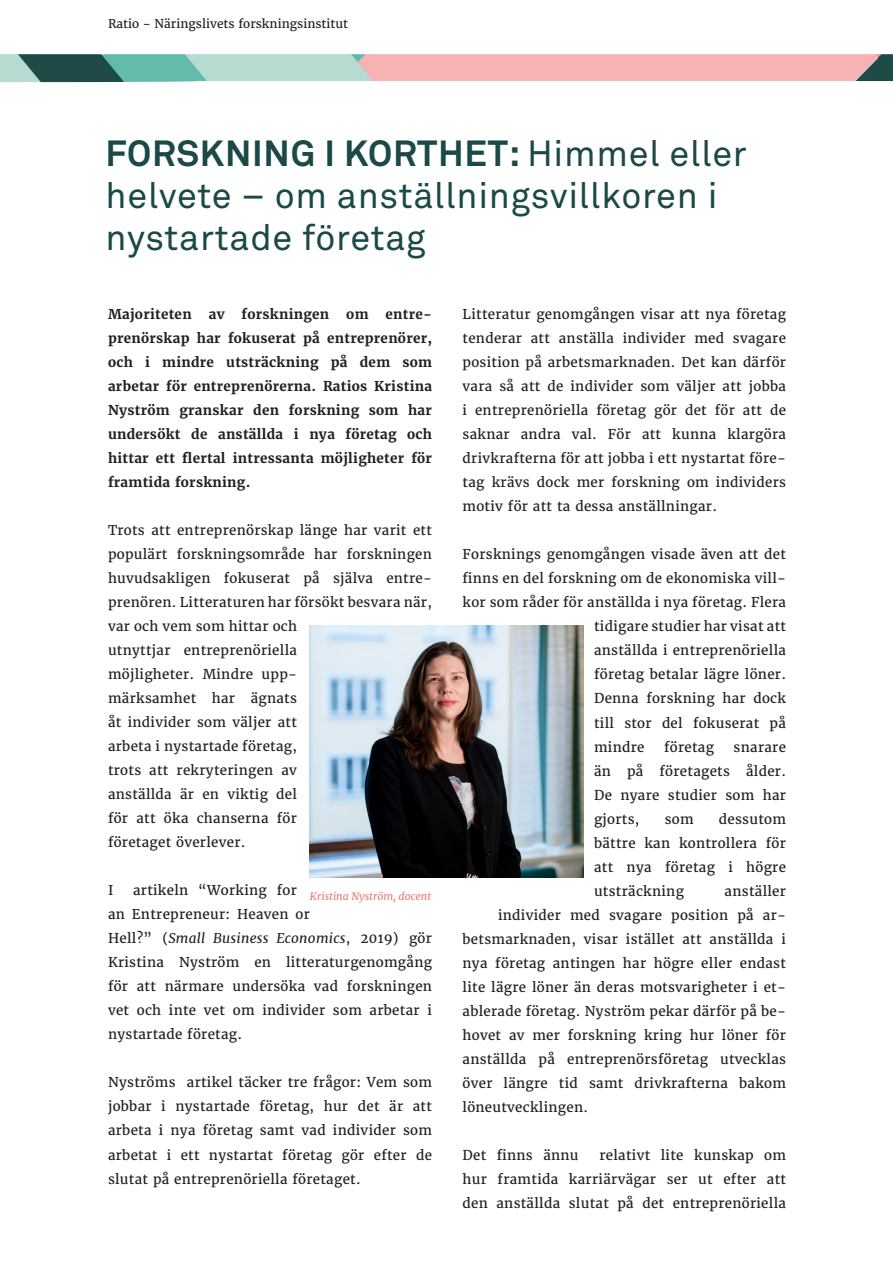
<style>
.page{position:relative;width:893px;height:1263px;background:#fff}
.page>*{position:absolute;margin:0;border:0;box-sizing:border-box;transform-origin:0 0}
.Pull_Quote{font:36px/42px "Akkurat Pro";letter-spacing:.02em;color:#1b4947}
.Body_Text{font:13.5px/24px "Merriweather";letter-spacing:.02em;color:#231f20;text-align:justify}
.Body_Text-2{font:700 13.5px/24px "Merriweather";letter-spacing:.02em;color:#231f20;text-align:justify}
.t1{font:12px "Merriweather";color:#231f20}
.t2{font:italic 10.5px "Merriweather";color:#ef7773}
.s1{font-weight:700}
.s2{font-style:italic}
</style>
<div class="page">
<img style="left:0;top:54px;width:893px;height:29px">
<img style="left:310px;top:626px;width:273px;height:252px">
<p class="t1" style="left:108px;top:16px;width:242px">Ratio - Näringslivets forskningsinstitut</p>
<p class="Pull_Quote" style="left:106px;top:133px;width:643px"><span class="s1">FORSKNING I KORTHET:</span> Himmel eller helvete – om anställningsvillkoren i nystartade företag</p>
<p class="Body_Text-2" style="left:108px;top:302px;width:85px">Majoriteten</p>
<p class="Body_Text-2" style="left:209px;top:302px;width:17px">av</p>
<p class="Body_Text-2" style="left:242px;top:302px;width:89px">forskningen</p>
<p class="Body_Text-2" style="left:346px;top:302px;width:24px">om</p>
<p class="Body_Text-2" style="left:108px;top:302px;width:326px;text-indent:278px">entre&shy;prenörskap har fokuserat på entreprenörer, och i mindre utsträckning på dem som arbetar för entreprenörerna. Ratios Kristina Nyström granskar den forskning som har undersökt de anställda i nya företag och hittar ett flertal intressanta möjligheter för framtida forskning.</p>
<p class="Body_Text" style="left:108px;top:518px;width:326px;text-align:left">Trots att entreprenörskap länge har varit ett populärt forskningsområde har forskningen huvudsakligen fokuserat på själva entre&shy;prenören. Litteraturen har försökt besvara när, var och vem som hittar och<br>utnyttjar entreprenöriella<br>möjligheter. Mindre upp-<br>märksamhet har ägnats<br>åt individer som väljer att<br>arbeta i nystartade företag,<br>trots att rekryteringen av<br>anställda är en viktig del<br>för att öka chanserna för<br>företaget överlever.</p>
<p class="Body_Text" style="left:108px;top:879px;width:7px">I</p>
<p class="Body_Text" style="left:108px;top:879px;width:326px;text-align:left;text-indent:25px">artikeln “Working for<br>an Entrepreneur: Heaven or<br>Hell?” (<span class="s2">Small Business Economics</span>, 2019) gör Kristina Nyström en litteraturgenomgång för att närmare undersöka vad forskningen vet och inte vet om individer som arbetar i nystartade företag.</p>
<p class="Body_Text" style="left:108px;top:1071px;width:326px">Nyströms artikel täcker tre frågor: Vem som jobbar i nystartade företag, hur det är att arbeta i nya företag samt vad individer som arbetat i ett nystartat företag gör efter de slutat på entreprenöriella företaget.</p>
<p class="t2" style="left:310px;top:889px;width:123px">Kristina Nyström, docent</p>
<p class="Body_Text" style="left:463px;top:303px;width:325px">Litteratur genomgången visar att nya företag tenderar att anställa individer med svagare position på arbetsmarknaden. Det kan därför vara så att de individer som väljer att jobba i entreprenöriella företag gör det för att de saknar andra val. För att kunna klargöra drivkrafterna för att jobba i ett nystartat före&shy;tag krävs dock mer forskning om individers motiv för att ta dessa anställningar.</p>
<p class="Body_Text" style="left:463px;top:543px;width:325px">Forsknings genomgången visade även att det</p>
<p class="Body_Text" style="left:463px;top:567px;width:325px">finns en del forskning om de ekonomiska vill-</p>
<p class="Body_Text" style="left:463px;top:591px;width:325px">kor som råder för anställda i nya företag. Flera</p>
<p class="Body_Text" style="left:594px;top:615px;width:194px">tidigare studier har visat att</p>
<p class="Body_Text" style="left:594px;top:639px;width:193px">anställda i entreprenöriella</p>
<p class="Body_Text" style="left:594px;top:663px;width:193px">företag betalar lägre löner.</p>
<p class="Body_Text" style="left:594px;top:687px;width:193px">Denna forskning har dock</p>
<p class="Body_Text" style="left:594px;top:711px;width:193px">till stor del fokuserat på</p>
<p class="Body_Text" style="left:594px;top:735px;width:52px">mindre</p>
<p class="Body_Text" style="left:664px;top:735px;width:51px">företag</p>
<p class="Body_Text" style="left:594px;top:735px;width:194px;text-indent:140px">snarare än på företagets ålder.<br>De nyare studier som har gjorts,</p>
<p class="Body_Text" style="left:594px;top:807px;width:193px;text-indent:125px">dessutom bättre kan kontrollera för att nya företag i högre utsträckning</p>
<p class="Body_Text" style="left:665px;top:807px;width:30px">som</p>
<p class="Body_Text" style="left:725px;top:879px;width:63px">anställer</p>
<p class="Body_Text" style="left:498px;top:903px;width:290px">individer med svagare position på ar-</p>
<p class="Body_Text" style="left:463px;top:927px;width:325px">betsmarknaden, visar istället att anställda i</p>
<p class="Body_Text" style="left:463px;top:951px;width:325px">nya företag antingen har högre eller endast</p>
<p class="Body_Text" style="left:463px;top:975px;width:325px">lite lägre löner än deras motsvarigheter i et-</p>
<p class="Body_Text" style="left:463px;top:999px;width:325px">ablerade företag. Nyström pekar därför på be-</p>
<p class="Body_Text" style="left:463px;top:1023px;width:325px">hovet av mer forskning kring hur löner för</p>
<p class="Body_Text" style="left:463px;top:1047px;width:325px">anställda på entreprenörsföretag utvecklas</p>
<p class="Body_Text" style="left:463px;top:1071px;width:325px">över längre tid samt drivkrafterna bakom</p>
<p class="Body_Text" style="left:463px;top:1095px;width:127px">löneutvecklingen.</p>
<p class="Body_Text" style="left:463px;top:1143px;width:118px">Det finns ännu</p>
<p class="Body_Text" style="left:463px;top:1143px;width:325px;text-indent:137px">relativt lite kunskap om hur framtida karriärvägar ser ut efter att den anställda slutat på det entreprenöriella</p>
</div>
